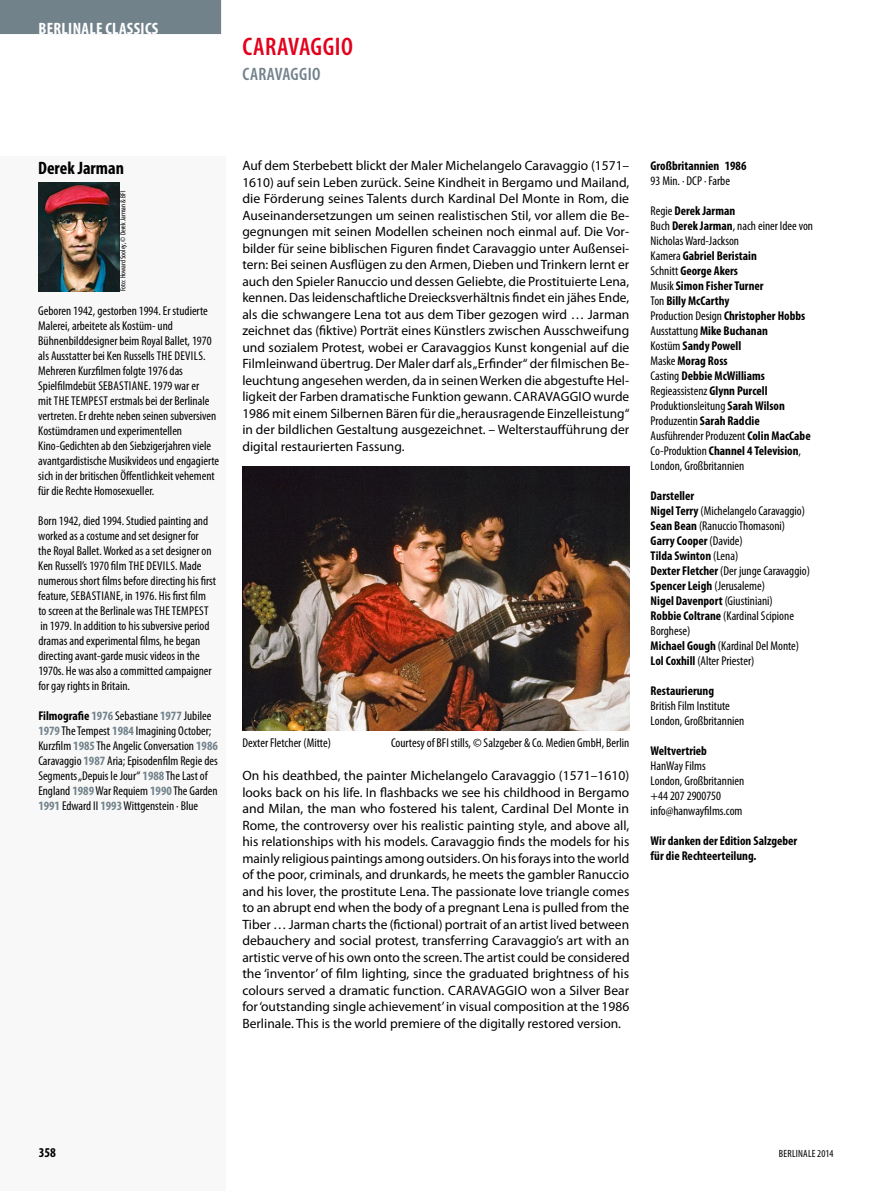
<style>
.page{position:relative;width:893px;height:1191px;background:#fff}
.page>*{position:absolute;margin:0;border:0;box-sizing:border-box;transform-origin:0 0}
.t1{font:600 condensed 25.5px "Myriad Pro";letter-spacing:.02em;color:#e3001d}
.t2{font:700 condensed 18px "Myriad Pro";color:#000}
.t3{font:600 condensed 18px "Myriad Pro";letter-spacing:.02em;color:#72828b}
.t4{font:700 condensed 16.5px "Myriad Pro";letter-spacing:.02em;color:#fff}
.t5{font:13.5px/16.5px "Myriad Pro";color:#000;text-align:justify}
.t6{font:700 condensed 13.5px "Myriad Pro";color:#000}
.t7{font:condensed 12.75px/15px "Myriad Pro";color:#000}
.t8{font:700 condensed 12.75px/15px "Myriad Pro";color:#000}
.t9{font:condensed 10.5px "Myriad Pro";letter-spacing:.02em;color:#000}
.t10{font:condensed 7.5px "Myriad Pro";color:#000}
.s1{font-weight:700}
.s2{font-weight:700;color:#72828b}
</style>
<div class="page">
<div style="left:0;top:156px;width:225px;height:1035px;background:#f8f8f8"></div>
<img style="left:242px;top:467px;width:387px;height:263px">
<img style="left:38px;top:183px;width:81px;height:108px">
<div style="left:0;top:0;width:221px;height:34px;background:#72828b"></div>
<p class="t4" style="left:38px;top:18px;width:121px">BERLINALE CLASSICS</p>
<h1 class="t1" style="left:243px;top:31px;width:112px">CARAVAGGIO</h1>
<h2 class="t3" style="left:243px;top:63px;width:79px">CARAVAGGIO</h2>
<h2 class="t2" style="left:38px;top:157px;width:87px">Derek Jarman</h2>
<p class="t10" style="left:119px;top:291px;width:102px;rotate:-90deg">Foto: Howard Sooley, © Derek Jarman &amp; BFI</p>
<p class="t7" style="left:38px;top:303px;width:182px">Geboren 1942, gestorben 1994. Er studierte Malerei, arbeitete als Kostüm- und Bühnenbilddesigner beim Royal Ballet, 1970 als Ausstatter bei Ken Russells THE DEVILS.<br>Mehreren Kurzfilmen folgte 1976 das Spielfilmdebüt SEBASTIANE. 1979 war er<br>mit THE TEMPEST erstmals bei der Berlinale vertreten. Er drehte neben seinen subversiven Kostümdramen und experimentellen Kino-Gedichten ab den Siebzigerjahren viele avantgardistische Musikvideos und engagierte sich in der britischen Öffentlichkeit vehement für die Rechte Homosexueller.</p>
<p class="t7" style="left:38px;top:513px;width:179px">Born 1942, died 1994. Studied painting and worked as a costume and set designer for<br>the Royal Ballet. Worked as a set designer on Ken Russell’s 1970 film THE DEVILS. Made numerous short films before directing his first feature, SEBASTIANE, in 1976. His first film to screen at the Berlinale was THE TEMPEST in 1979. In addition to his subversive period dramas and experimental films, he began directing avant-garde music videos in the 1970s. He was also a committed campaigner for gay rights in Britain.</p>
<p class="t7" style="left:38px;top:707px;width:181px"><span class="s1">Filmografie</span> <span class="s2">1976</span> Sebastiane <span class="s2">1977</span> Jubilee <span class="s2">1979</span> The Tempest <span class="s2">1984</span> Imagining October; Kurzfilm <span class="s2">1985</span> The Angelic Conversation <span class="s2">1986<br></span>Caravaggio <span class="s2">1987</span> Aria; Episodenfilm Regie des Segments „Depuis le Jour“ <span class="s2">1988</span> The Last of England <span class="s2">1989</span> War Requiem <span class="s2">1990</span> The Garden <span class="s2">1991</span> Edward II <span class="s2">1993</span> Wittgenstein · Blue</p>
<p class="t5" style="left:242px;top:157px;width:389px">Auf dem Sterbebett blickt der Maler Michelangelo Caravaggio (1571– 1610) auf sein Leben zurück. Seine Kindheit in Bergamo und Mailand, die Förderung seines Talents durch Kardinal Del Monte in Rom, die Auseinandersetzungen um seinen realistischen Stil, vor allem die Be&shy;gegnungen mit seinen Modellen scheinen noch einmal auf. Die Vor&shy;bilder für seine biblischen Figuren findet Caravaggio unter Außensei&shy;tern: Bei seinen Ausflügen zu den Armen, Dieben und Trinkern lernt er auch den Spieler Ranuccio und dessen Geliebte, die Prostituierte Lena, kennen. Das leidenschaftliche Dreiecksverhältnis findet ein jähes Ende, als die schwangere Lena tot aus dem Tiber gezogen wird … Jarman zeichnet das (fiktive) Porträt eines Künstlers zwischen Ausschweifung und sozialem Protest, wobei er Caravaggios Kunst kongenial auf die Filmleinwand übertrug. Der Maler darf als „Erfinder“ der filmischen Be&shy;leuchtung angesehen werden, da in seinen Werken die abgestufte Hel&shy;ligkeit der Farben dramatische Funktion gewann. CARAVAGGIO wurde 1986 mit einem Silbernen Bären für die „herausragende Einzelleistung“ in der bildlichen Gestaltung ausgezeichnet. – Welterstaufführung der digital restaurierten Fassung.</p>
<p class="t7" style="left:242px;top:734px;width:90px">Dexter Fletcher (Mitte)</p>
<p class="t7" style="left:391px;top:734px;width:240px">Courtesy of BFI stills, © Salzgeber &amp; Co. Medien GmbH, Berlin</p>
<p class="t5" style="left:242px;top:767px;width:389px">On his deathbed, the painter Michelangelo Caravaggio (1571–1610) looks back on his life. In flashbacks we see his childhood in Bergamo and Milan, the man who fostered his talent, Cardinal Del Monte in Rome, the controversy over his realistic painting style, and above all, his relationships with his models. Caravaggio finds the models for his mainly religious paintings among outsiders. On his forays into the world of the poor, criminals, and drunkards, he meets the gambler Ranuccio and his lover, the prostitute Lena. The passionate love triangle comes to an abrupt end when the body of a pregnant Lena is pulled from the Tiber … Jarman charts the (fictional) portrait of an artist lived between debauchery and social protest, transferring Caravaggio’s art with an artistic verve of his own onto the screen. The artist could be considered the ‘inventor’ of film lighting, since the graduated brightness of his colours served a dramatic function. CARAVAGGIO won a Silver Bear for ‘outstanding single achievement’ in visual composition at the 1986<br>Berlinale. This is the world premiere of the digitally restored version.</p>
<p class="t8" style="left:651px;top:158px;width:97px">Großbritannien 1986</p>
<p class="t7" style="left:651px;top:173px;width:81px">93 Min. · DCP · Farbe</p>
<p class="t7" style="left:651px;top:203px;width:164px">Regie <span class="s1">Derek Jarman<br></span>Buch <span class="s1">Derek Jarman</span>, nach einer Idee von<br>Nicholas Ward-Jackson<br>Kamera <span class="s1">Gabriel Beristain<br></span>Schnitt <span class="s1">George Akers<br></span>Musik <span class="s1">Simon Fisher Turner<br></span>Ton <span class="s1">Billy McCarthy<br></span>Production Design <span class="s1">Christopher Hobbs<br></span>Ausstattung <span class="s1">Mike Buchanan<br></span>Kostüm <span class="s1">Sandy Powell<br></span>Maske <span class="s1">Morag Ross<br></span>Casting <span class="s1">Debbie McWilliams<br></span>Regieassistenz <span class="s1">Glynn Purcell<br></span>Produktionsleitung <span class="s1">Sarah Wilson<br></span>Produzentin <span class="s1">Sarah Radclie<br></span>Ausführender Produzent <span class="s1">Colin MacCabe<br></span>Co-Produktion <span class="s1">Channel 4 Television</span>,<br>London, Großbritannien</p>
<p class="t7" style="left:651px;top:488px;width:161px"><span class="s1">Darsteller<br>Nigel Terry</span> (Michelangelo Caravaggio)<br><span class="s1">Sean Bean</span> (Ranuccio Thomasoni)<br><span class="s1">Garry Cooper</span> (Davide)<br><span class="s1">Tilda Swinton</span> (Lena)<br><span class="s1">Dexter Fletcher</span> (Der junge Caravaggio)<br><span class="s1">Spencer Leigh</span> (Jerusaleme)<br><span class="s1">Nigel Davenport</span> (Giustiniani)<br><span class="s1">Robbie Coltrane</span> (Kardinal Scipione<br>Borghese)<br><span class="s1">Michael Gough</span> (Kardinal Del Monte)<br><span class="s1">Lol Coxhill</span> (Alter Priester)</p>
<p class="t8" style="left:651px;top:683px;width:65px">Restaurierung</p>
<p class="t7" style="left:651px;top:698px;width:95px">British Film Institute<br>London, Großbritannien</p>
<p class="t8" style="left:651px;top:743px;width:58px">Weltvertrieb</p>
<p class="t7" style="left:651px;top:758px;width:95px">HanWay Films<br>London, Großbritannien +44 207 2900750 info@hanwayfilms.com</p>
<p class="t8" style="left:651px;top:833px;width:148px">Wir danken der Edition Salzgeber für die Rechteerteilung.</p>
<p class="t6" style="left:39px;top:1143px;width:19px">358</p>
<p class="t9" style="left:779px;top:1146px;width:56px">BERLINALE 2014</p>
</div>
